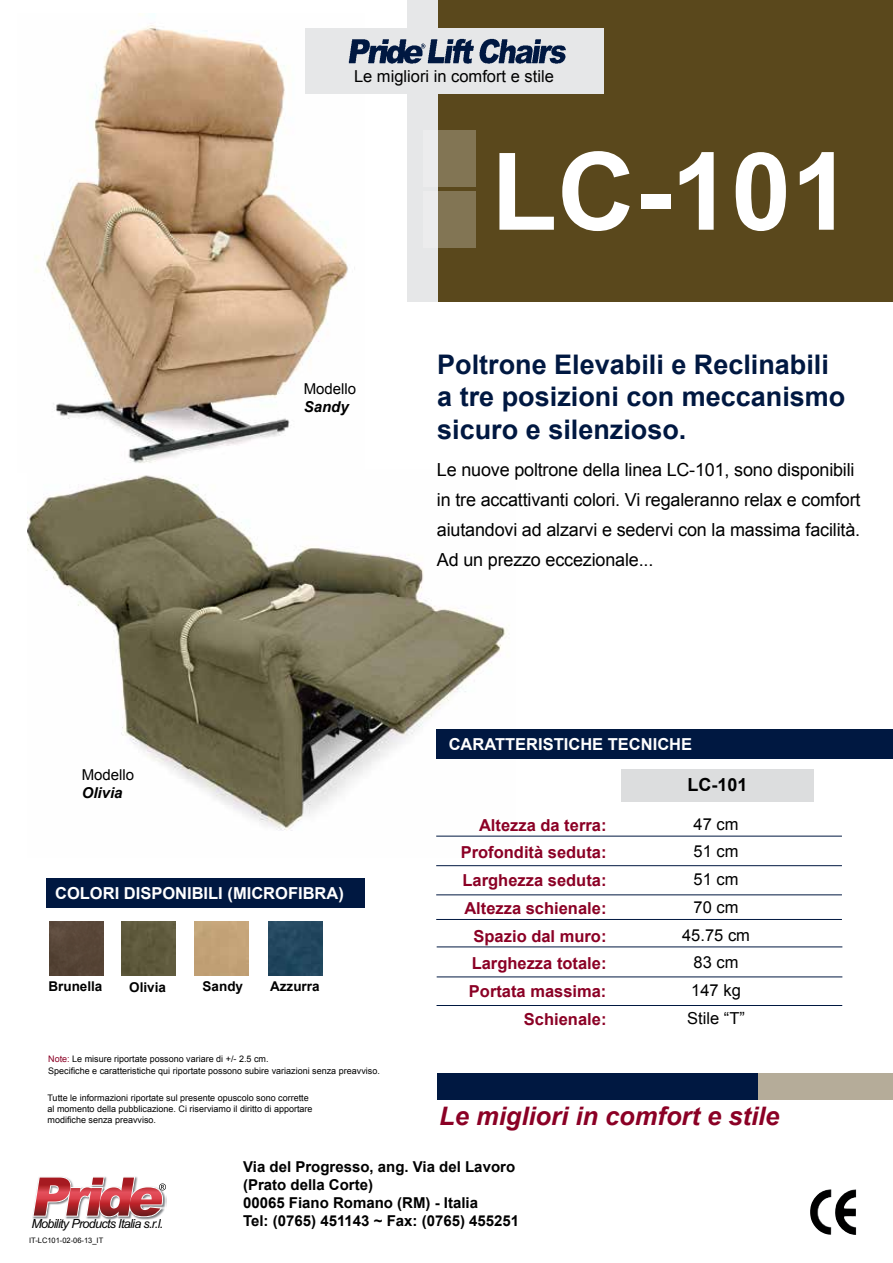
<style>
.page{position:relative;width:893px;height:1263px;background:#fff}
.page>*{position:absolute;margin:0;border:0;box-sizing:border-box;transform-origin:0 0}
.t1{font:700 108px "Arial";color:#fff}
.t2{font:700 27px/32.4px "Arial";color:#001841}
.t3{font:italic 700 25.5px "Arial";color:#8b0025}
.t4{font:18px/30px "Arial";letter-spacing:-.01em;color:#000}
.t5{font:700 18px "Arial";color:#000}
.t6{font:700 16.5px/27.8px "Arial";color:#8b0025;text-align:right}
.t7{font:16.5px/27.8px "Arial";color:#000;text-align:center}
.t8{font:700 16.5px "Arial";color:#fff}
.t9{font:700 15px/18px "Arial";color:#000}
.t10{font:15px "Arial";color:#000}
.t11{font:italic 700 15px "Arial";color:#000}
.t12{font:700 13.5px "Arial";color:#000}
.t13{font:italic 12.6px "Arial";letter-spacing:-.055em;color:#000}
.t14{font:9px/10.8px "Arial";color:#000}
.t15{font:7.5px "Arial";color:#000}
.s1{color:#8b0025}
</style>
<div class="page">
<img style="left:28px;top:475px;width:488px;height:361px">
<img style="left:35px;top:25px;width:329px;height:438px">
<hr style="left:436px;top:836px;width:406px;height:1px;background:#001841">
<hr style="left:436px;top:865px;width:406px;height:1px;background:#001841">
<hr style="left:436px;top:894px;width:406px;height:1px;background:#001841">
<hr style="left:436px;top:919px;width:406px;height:1px;background:#001841">
<hr style="left:437px;top:946px;width:405px;height:1px;background:#001841">
<img style="left:810px;top:1189px;width:46px;height:46px">
<div style="left:432px;top:0;width:461px;height:302px;background:#5a481c"></div>
<div style="left:408px;top:0;width:30px;height:302px;background:#e6e7e8"></div>
<div style="left:438px;top:130px;width:37px;height:57px;background:#827554"></div>
<div style="left:438px;top:192px;width:37px;height:56px;background:#827554"></div>
<div style="left:305px;top:28px;width:299px;height:65px;background:#e6e7e8"></div>
<img style="left:348px;top:38px;width:218px;height:26px">
<div style="left:621px;top:769px;width:193px;height:33px;background:#dcddde"></div>
<div style="left:437px;top:729px;width:456px;height:30px;background:#001841"></div>
<div style="left:437px;top:1073px;width:456px;height:27px;background:#001841"></div>
<div style="left:758px;top:1073px;width:135px;height:27px;background:#b5ac99"></div>
<div style="left:46px;top:878px;width:318px;height:30px;background:#001841"></div>
<img style="left:122px;top:921px;width:54px;height:54px">
<hr style="left:437px;top:976px;width:405px;height:1px;background:#001841">
<hr style="left:436px;top:1005px;width:406px;height:1px;background:#001841">
<img style="left:32px;top:1176px;width:125px;height:44px">
<svg style="left:33px;top:1177px;width:133px;height:40px"></svg>
<div style="left:49px;top:921px;width:54px;height:54px;background:#574537"></div>
<img style="left:268px;top:921px;width:54px;height:54px">
<h3 class="t7" style="left:354px;top:63px;width:201px">Le migliori in comfort e stile</h3>
<h3 class="t10" style="left:304px;top:379px;width:54px">Modello</h3>
<h3 class="t11" style="left:304px;top:397px;width:47px">Sandy</h3>
<h1 class="t1" style="left:491px;top:121px;width:362px">LC-101</h1>
<h2 class="t2" style="left:437px;top:349px;width:410px">Poltrone Elevabili e Reclinabili a tre posizioni con meccanismo sicuro e silenzioso.</h2>
<h3 class="t4" style="left:437px;top:455px;width:425px">Le nuove poltrone della linea LC-101, sono disponibili in tre accattivanti colori. Vi regaleranno relax e comfort aiutandovi ad alzarvi e sedervi con la massima facilità.<br>Ad un prezzo eccezionale...</h3>
<h3 class="t10" style="left:82px;top:765px;width:54px">Modello</h3>
<h3 class="t11" style="left:82px;top:783px;width:42px">Olivia</h3>
<h3 class="t8" style="left:55px;top:882px;width:203px">COLORI DISPONIBILI (Micro</h3>
<h3 class="t8" style="left:288px;top:882px;width:21px">fibra</h3>
<h3 class="t8" style="left:338px;top:882px;width:7px">)</h3>
<h3 class="t12" style="left:48px;top:977px;width:56px">Brunella</h3>
<h3 class="t12" style="left:203px;top:978px;width:42px">Sandy</h3>
<h3 class="t12" style="left:270px;top:978px;width:51px">Azzurra</h3>
<h3 class="t12" style="left:129px;top:978px;width:38px">Olivia</h3>
<p class="t14" style="left:48px;top:1053px;width:333px;line-height:12px"><span class="s1">Note:</span> Le misure riportate possono variare di +/- 2.5 cm.<br>Specifiche e caratteristiche qui riportate possono subire variazioni senza preavviso.</p>
<p class="t14" style="left:47px;top:1093px;width:267px">Tutte le informazioni riportate sul presente opuscolo sono corrette al momento della pubblicazione. Ci riserviamo il diritto di apportare modifiche senza preavviso.</p>
<h3 class="t8" style="left:449px;top:733px;width:245px">CARATTERISTICHE TECNICHE</h3>
<h3 class="t5" style="left:688px;top:773px;width:62px">LC-101</h3>
<h3 class="t6" style="left:461px;top:811px;width:147px">Altezza da terra:<br>Profondità seduta:<br>Larghezza seduta:<br>Altezza schienale:<br>Spazio dal muro:<br>Larghezza totale:<br>Portata massima:<br>Schienale:</h3>
<h3 class="t7" style="left:682px;top:810px;width:69px">47 cm<br>51 cm<br>51 cm<br>70 cm<br>45.75 cm<br>83 cm<br>147 kg<br>Stile “T”</h3>
<h3 class="t3" style="left:439px;top:1100px;width:342px">Le migliori in comfort e stile</h3>
<h3 class="t13" style="left:32px;top:1215px;width:133px">Mobility Products Italia s.r.l.</h3>
<p class="t15" style="left:29px;top:1236px;width:76px">IT-LC101-02-06-13_IT</p>
<h3 class="t9" style="left:243px;top:1158px;width:278px">Via del Progresso, ang. Via del Lavoro (Prato della Corte)<br>00065 Fiano Romano (RM) - Italia<br>Tel: (0765) 451143 ~ Fax: (0765) 455251</h3>
</div>
